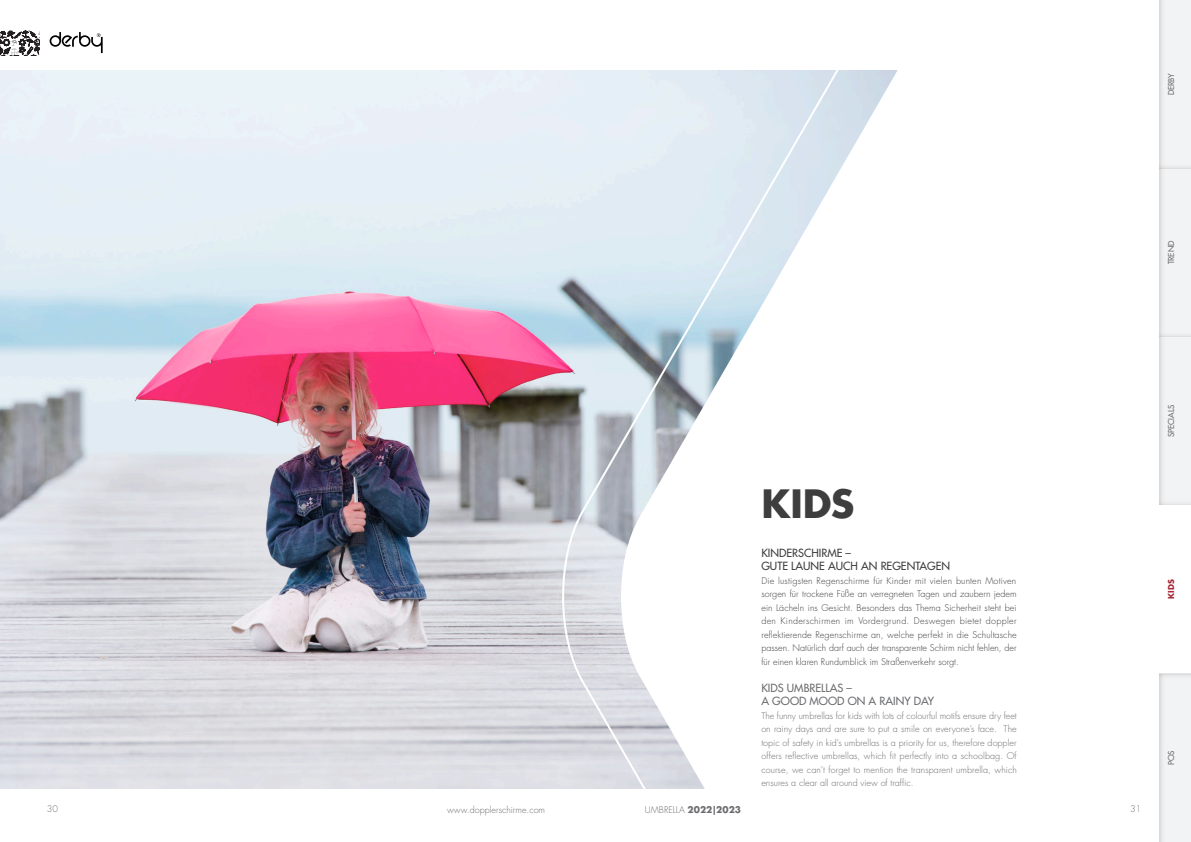
<style>
.page{position:relative;width:1191px;height:842px;background:#fff}
.page>*{position:absolute;margin:0;border:0;box-sizing:border-box;transform-origin:0 0}
.Headline{font:700 38px "Futura Std";color:#3e3e3f}
.Subline{font:500 11px "Futura Std";color:#3e3e3f}
.Subline_EN{font:500 11px "Futura Std";color:#6c6d70}
.Fließtext{font:300 9px/13.5px "Futura Std";color:#3e3e3f;text-align:justify}
.Fließtext_EN{font:300 9px/13.5px "Futura Std";color:#6c6d70;text-align:justify}
.Pagina{font:700 9px "Futura Std";color:#6c6d70}
.Pagina-2{font:300 9px "Futura Std";color:#6c6d70}
.t1{font:500 8px "Futura Std";letter-spacing:-.005em;color:#6c6d70}
.t2{font:700 8px "Futura Std";color:#a72b39}
.s1{font-weight:300}
</style>
<div class="page">
<svg style="left:0;top:30px;width:39px;height:25px"></svg>
<img style="left:0;top:71px;width:554px;height:717px">
<svg style="left:50px;top:32px;width:53px;height:21px"></svg>
<svg style="left:554px;top:70px;width:344px;height:719px"></svg>
<div style="left:1159px;top:0;width:32px;height:842px;background:#f2f3f4"></div>
<svg style="left:1159px;top:0;width:11px;height:842px"></svg>
<div style="left:1159px;top:157px;width:32px;height:11px;background:#f1f2f3"></div>
<div style="left:1158px;top:505px;width:33px;height:169px;background:#fff"></div>
<svg style="left:1159px;top:674px;width:32px;height:11px"></svg>
<p class="Fließtext_EN" style="left:47px;top:802px;width:13px">30</p>
<p class="Fließtext_EN" style="left:447px;top:803px;width:99px">www.dopplerschirme.com</p>
<p class="Pagina" style="left:644px;top:803px;width:98px"><span class="s1">UMBRELLA</span> 2022|2023</p>
<p class="Headline" style="left:761px;top:478px;width:95px">KIDS</p>
<p class="Subline" style="left:761px;top:546px;width:91px">KINDERSCHIRME –</p>
<p class="Subline" style="left:761px;top:559px;width:190px">GUTE LAUNE AUCH AN REGENTAGEN</p>
<p class="Fließtext" style="left:761px;top:574px;width:257px">Die lustigsten Regenschirme für Kinder mit vielen bunten Motiven sorgen für trockene Füße an verregneten Tagen und zaubern jedem ein Lächeln ins Gesicht. Besonders das Thema Sicherheit steht bei den Kinderschirmen im Vordergrund. Deswegen bietet doppler reflektierende Regenschirme an, welche perfekt in die Schultasche passen. Natürlich darf auch der transparente Schirm nicht fehlen, der für einen klaren Rundumblick im Straßenverkehr sorgt.</p>
<p class="Subline_EN" style="left:761px;top:681px;width:92px">KIDS UMBRELLAS –</p>
<p class="Subline_EN" style="left:761px;top:694px;width:174px">A GOOD MOOD ON A RAINY DAY</p>
<p class="Fließtext_EN" style="left:761px;top:709px;width:257px">The funny umbrellas for kids with lots of colourful motifs ensure dry feet on rainy days and are sure to put a smile on everyone’s face. The topic of safety in kid’s umbrellas is a priority for us, therefore doppler offers reflective umbrellas, which fit perfectly into a schoolbag. Of course, we can’t forget to mention the transparent umbrella, which ensures a clear all around view of traffic.</p>
<p class="t1" style="left:1166px;top:95px;width:24px;rotate:-90deg">DERBY</p>
<p class="t1" style="left:1166px;top:264px;width:25px;rotate:-90deg">TREND</p>
<p class="t1" style="left:1166px;top:437px;width:34px;rotate:-90deg">SPECIALS</p>
<p class="t2" style="left:1165px;top:599px;width:21px;rotate:-90deg">KIDS</p>
<p class="Pagina-2" style="left:1130px;top:803px;width:13px">31</p>
<p class="t1" style="left:1166px;top:765px;width:16px;rotate:-90deg">POS</p>
</div>
